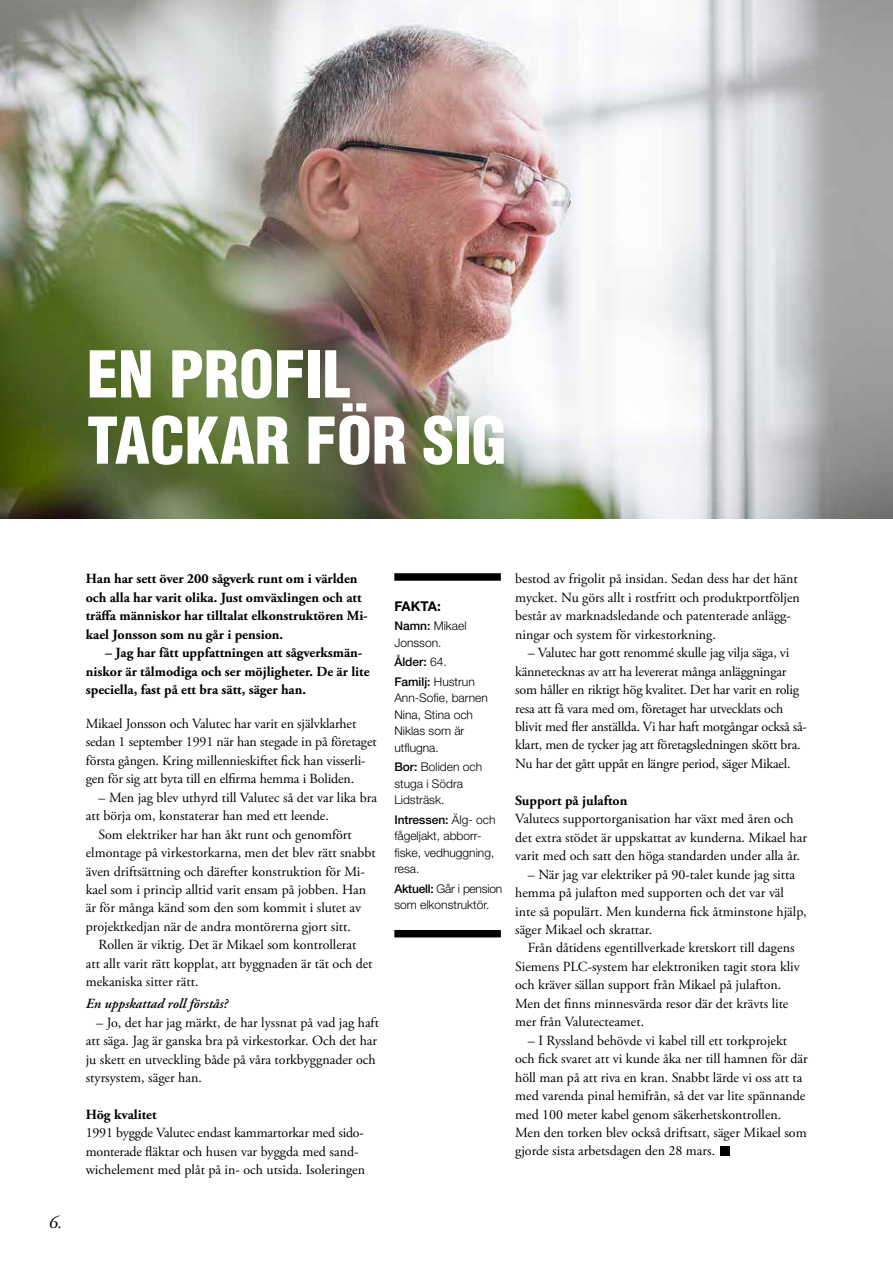
<style>
.page{position:relative;width:893px;height:1263px;background:#fff}
.page>*{position:absolute;margin:0;border:0;box-sizing:border-box;transform-origin:0 0}
.t1{font:900 condensed 62.85px/66.2px "Helvetica LT Std";color:#fff}
.t2{font:italic 18px "Adobe Garamond Pro";color:#000}
.t3{font:13.95px/18.5px "Adobe Garamond Pro";color:#000}
.t4{font:700 13.95px/18.5px "Adobe Garamond Pro";color:#000}
.t5{font:italic 600 13.95px "Adobe Garamond Pro";color:#000}
.t6{font:700 13.5px "Helvetica Neue LT Std";letter-spacing:-.025em;color:#000}
.t7{font:300 12px/16.5px "Helvetica Neue LT Std";color:#000}
.t8{font:500 12px/19.5px "Helvetica Neue LT Std";color:#000}
.s1{font-weight:500}
.s2{font-weight:300}
</style>
<div class="page">
<div style="left:720px;top:1146px;width:9px;height:10px;background:#000"></div>
<img style="left:0;top:0;width:893px;height:519px">
<div style="left:394px;top:930px;width:107px;height:7px;background:#000"></div>
<div style="left:394px;top:573px;width:107px;height:8px;background:#000"></div>
<h1 class="t1" style="left:87px;top:341px;width:421px">EN PROFIL<br>TACKAR FÖR SIG</h1>
<p class="t2" style="left:49px;top:1212px;width:15px">6.</p>
<p class="t4" style="left:86px;top:570px;width:284px">Han har sett över 200 sågverk runt om i världen och alla har varit olika. Just omväxlingen och att träffa människor har tilltalat elkonstruktören Mi&shy;kael Jonsson som nu går i pension.</p>
<p class="t4" style="left:86px;top:644px;width:285px;text-indent:19px">– Jag har fått uppfattningen att sågverksmän&shy;niskor är tålmodiga och ser möjligheter. De är lite speciella, fast på ett bra sätt, säger han.</p>
<p class="t3" style="left:86px;top:715px;width:292px">Mikael Jonsson och Valutec har varit en självklarhet sedan 1 september 1991 när han stegade in på företaget första gången. Kring millennieskiftet fick han visserli&shy;gen för sig att byta till en elfirma hemma i Boliden.</p>
<p class="t3" style="left:99px;top:789px;width:280px">– Men jag blev uthyrd till Valutec så det var lika bra</p>
<p class="t3" style="left:86px;top:807px;width:245px">att börja om, konstaterar han med ett leende.</p>
<p class="t3" style="left:99px;top:825px;width:255px">Som elektriker har han åkt runt och genomfört</p>
<p class="t3" style="left:86px;top:844px;width:292px">elmontage på virkestorkarna, men det blev rätt snabbt</p>
<p class="t3" style="left:86px;top:862px;width:281px">även driftsättning och därefter konstruktion för Mi-</p>
<p class="t3" style="left:86px;top:881px;width:282px">kael som i princip alltid varit ensam på jobben. Han</p>
<p class="t3" style="left:86px;top:899px;width:277px">är för många känd som den som kommit i slutet av</p>
<p class="t3" style="left:86px;top:918px;width:267px">projektkedjan när de andra montörerna gjort sitt.</p>
<p class="t3" style="left:99px;top:936px;width:259px">Rollen är viktig. Det är Mikael som kontrollerat</p>
<p class="t3" style="left:86px;top:955px;width:288px">att allt varit rätt kopplat, att byggnaden är tät och det</p>
<p class="t3" style="left:86px;top:973px;width:114px">mekaniska sitter rätt.</p>
<p class="t5" style="left:86px;top:996px;width:144px">En uppskattad roll förstås?</p>
<p class="t3" style="left:86px;top:1013px;width:295px;text-indent:10px">– Jo, det har jag märkt, de har lyssnat på vad jag haft att säga. Jag är ganska bra på virkestorkar. Och det har ju skett en utveckling både på våra torkbyggnader och styrsystem, säger han.</p>
<p class="t4" style="left:86px;top:1105px;width:72px">Hög kvalitet</p>
<p class="t3" style="left:86px;top:1124px;width:281px">1991 byggde Valutec endast kammartorkar med sido&shy;monterade fläktar och husen var byggda med sand&shy;wichelement med plåt på in- och utsida. Isoleringen</p>
<p class="t6" style="left:394px;top:597px;width:48px">FAKTA:</p>
<p class="t7" style="left:394px;top:617px;width:74px"><span class="s1">Namn:</span> Mikael<br>Jonsson.</p>
<p class="t8" style="left:394px;top:652px;width:82px">Ålder: <span class="s2">64.<br></span>Familj: <span class="s2">Hustrun</span></p>
<p class="t7" style="left:394px;top:689px;width:95px">Ann-Sofie, barnen<br>Nina, Stina och<br>Niklas som är utflugna.</p>
<p class="t7" style="left:394px;top:758px;width:89px"><span class="s1">Bor:</span> Boliden och stuga i Södra<br>Lidsträsk.</p>
<p class="t7" style="left:394px;top:811px;width:103px"><span class="s1">Intressen:</span> Älg- och fågeljakt, abborr&shy;fiske, vedhuggning, resa.</p>
<p class="t7" style="left:394px;top:880px;width:109px"><span class="s1">Aktuell:</span> Går i pension som elkonstruktör.</p>
<p class="t3" style="left:515px;top:570px;width:286px">bestod av frigolit på insidan. Sedan dess har det hänt mycket. Nu görs allt i rostfritt och produktportföljen består av marknadsledande och patenterade anlägg&shy;ningar och system för virkestorkning.</p>
<p class="t3" style="left:515px;top:644px;width:293px;text-indent:13px">– Valutec har gott renommé skulle jag vilja säga, vi kännetecknas av att ha levererat många anläggningar som håller en riktigt hög kvalitet. Det har varit en rolig resa att få vara med om, företaget har utvecklats och blivit med fler anställda. Vi har haft motgångar också så&shy;klart, men de tycker jag att företagsledningen skött bra.<br>Nu har det gått uppåt en längre period, säger Mikael.</p>
<p class="t4" style="left:515px;top:791px;width:114px">Support på julafton</p>
<p class="t3" style="left:515px;top:810px;width:293px">Valutecs supportorganisation har växt med åren och det extra stödet är uppskattat av kunderna. Mikael har varit med och satt den höga standarden under alla år.</p>
<p class="t3" style="left:515px;top:865px;width:293px;text-indent:13px">– När jag var elektriker på 90-talet kunde jag sitta hemma på julafton med supporten och det var väl inte så populärt. Men kunderna fick åtminstone hjälp, säger Mikael och skrattar.</p>
<p class="t3" style="left:515px;top:939px;width:286px;text-indent:13px">Från dåtidens egentillverkade kretskort till dagens Siemens PLC-system har elektroniken tagit stora kliv och kräver sällan support från Mikael på julafton.<br>Men det finns minnesvärda resor där det krävts lite mer från Valutecteamet.</p>
<p class="t3" style="left:515px;top:1031px;width:294px;text-indent:13px">– I Ryssland behövde vi kabel till ett torkprojekt och fick svaret att vi kunde åka ner till hamnen för där höll man på att riva en kran. Snabbt lärde vi oss att ta med varenda pinal hemifrån, så det var lite spännande med 100 meter kabel genom säkerhetskontrollen.<br>Men den torken blev också driftsatt, säger Mikael som gjorde sista arbetsdagen den 28 mars.</p>
</div>
